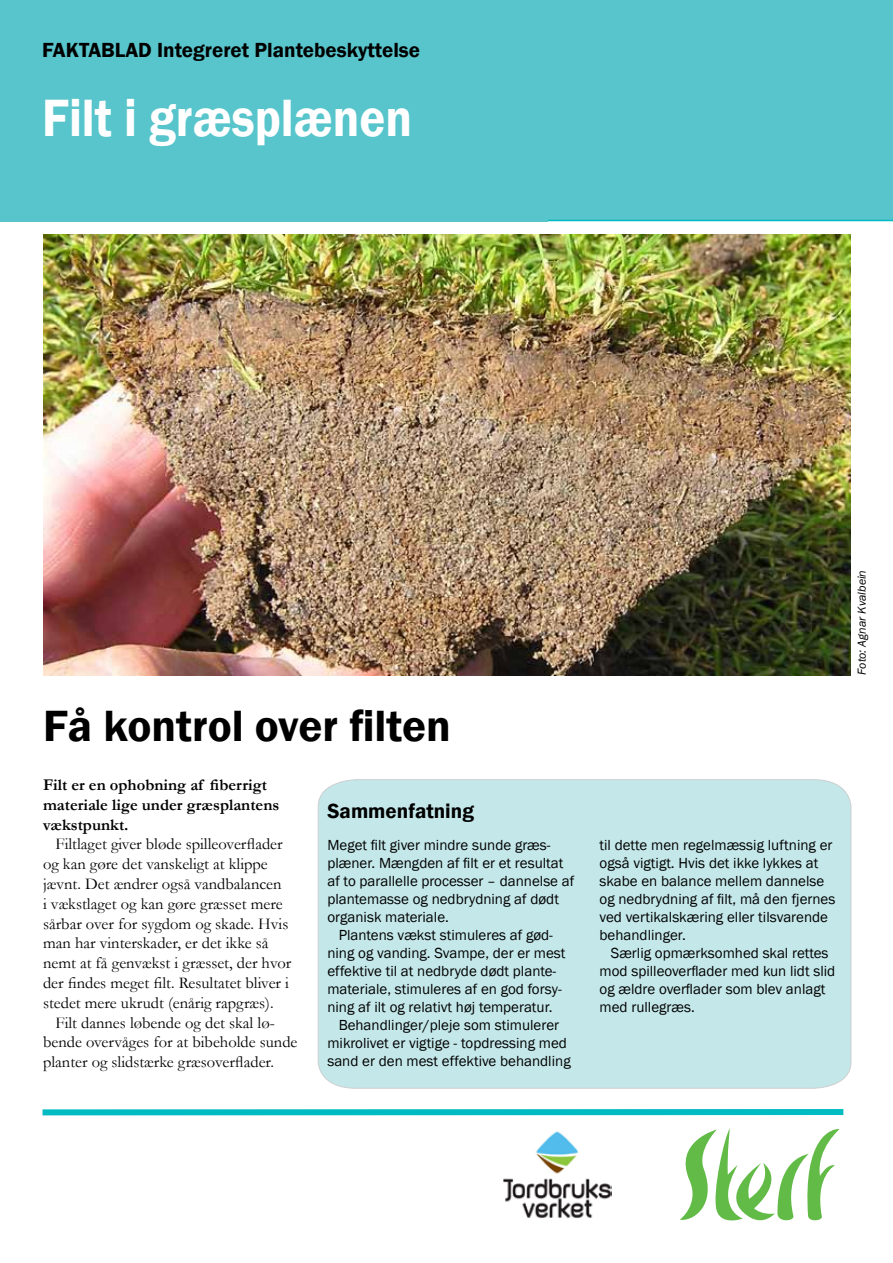
<style>
.page{position:relative;width:893px;height:1263px;background:#fff}
.page>*{position:absolute;margin:0;border:0;box-sizing:border-box;transform-origin:0 0}
.t1{font:600 54px "Franklin Gothic";color:#fff;scale:.9 1}
.t2{font:600 45px "Franklin Gothic";color:#000}
.t3{font:600 21px "Franklin Gothic";color:#000}
.t4{font:16.5px/19.8px "Garamond";color:#000}
.t5{font:700 16.5px/19.8px "Garamond";color:#000}
.t6{font:15px/18px "Franklin Gothic";color:#000}
.t7{font:italic 12px "Franklin Gothic";color:#000}
</style>
<div class="page">
<div style="left:548px;top:0;width:345px;height:221px;background:#57c5cb"></div>
<div style="left:317px;top:779px;width:535px;height:310px;background:#c4e7e9"></div>
<img style="left:503px;top:1131px;width:108px;height:88px">
<svg style="left:680px;top:1128px;width:159px;height:92px"></svg>
<div style="left:43px;top:1109px;width:800px;height:6px;background:#00bbc2"></div>
<div style="left:0;top:0;width:548px;height:221px;background:#57c5cb"></div>
<img style="left:43px;top:235px;width:807px;height:441px">
<h3 class="t3" style="left:42px;top:37px;width:379px">Faktablad Integreret Plantebeskyttelse</h3>
<h1 class="t1" style="left:42px;top:85px;width:412px">Filt i græsplænen</h1>
<h2 class="t2" style="left:43px;top:698px;width:409px">Få kontrol over filten</h2>
<p class="t5" style="left:43px;top:775px;width:238px">Filt er en ophobning af fiberrigt materiale lige under græsplantens vækstpunkt.</p>
<p class="t4" style="left:43px;top:834px;width:250px;text-indent:12px">Filtlaget giver bløde spilleoverflader og kan gøre det vanskeligt at klippe jævnt. Det ændrer også vandbalancen<br>i vækstlaget og kan gøre græsset mere sårbar over for sygdom og skade. Hvis man har vinterskader, er det ikke så nemt at få genvækst i græsset, der hvor der findes meget filt. Resultatet bliver i stedet mere ukrudt (enårig rapgræs).</p>
<p class="t4" style="left:43px;top:1012px;width:256px;text-indent:12px">Filt dannes løbende og det skal lø&shy;bende overvåges for at bibeholde sunde planter og slidstærke græsoverflader.</p>
<h3 class="t3" style="left:327px;top:798px;width:148px">Sammenfatning</h3>
<p class="t6" style="left:327px;top:836px;width:248px">Meget filt giver mindre sunde græs&shy;plæner. Mængden af filt er et resultat af to parallelle processer – dannelse af plantemasse og nedbrydning af dødt organisk materiale.</p>
<p class="t6" style="left:339px;top:926px;width:216px">Plantens vækst stimuleres af gød-</p>
<p class="t6" style="left:327px;top:944px;width:240px">ning og vanding. Svampe, der er mest</p>
<p class="t6" style="left:327px;top:962px;width:230px">effektive til at nedbryde dødt plante-</p>
<p class="t6" style="left:327px;top:980px;width:236px">materiale, stimuleres af en god forsy-</p>
<p class="t6" style="left:327px;top:998px;width:227px">ning af ilt og relativt høj temperatur.</p>
<p class="t6" style="left:339px;top:1016px;width:222px">Behandlinger/pleje som stimulerer</p>
<p class="t6" style="left:327px;top:1034px;width:241px">mikrolivet er vigtige - topdressing med</p>
<p class="t6" style="left:327px;top:1052px;width:245px">sand er den mest effektive behandling</p>
<p class="t7" style="left:854px;top:674px;width:106px;rotate:-90deg">Foto: Agnar Kvalbein</p>
<p class="t6" style="left:600px;top:836px;width:237px">til dette men regelmæssig luftning er også vigtigt. Hvis det ikke lykkes at skabe en balance mellem dannelse og nedbrydning af filt, må den fjernes ved vertikalskæring eller tilsvarende behandlinger.</p>
<p class="t6" style="left:600px;top:944px;width:237px;text-indent:11px">Særlig opmærksomhed skal rettes mod spilleoverflader med kun lidt slid og ældre overflader som blev anlagt med rullegræs.</p>
</div>
